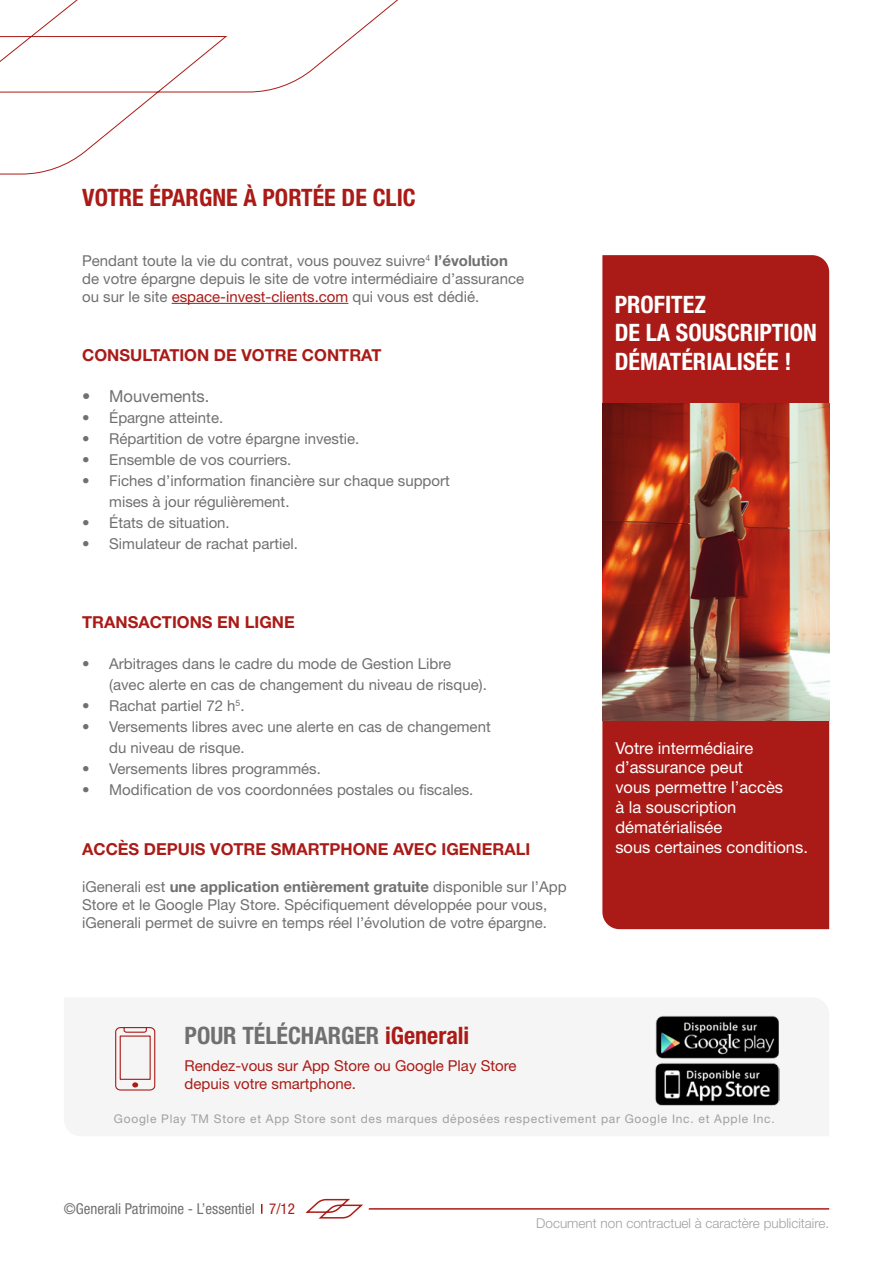
<style>
.page{position:relative;width:893px;height:1263px;background:#fff}
.page>*{position:absolute;margin:0;border:0;box-sizing:border-box;transform-origin:0 0}
.t1{font:700 condensed 24px/28.8px "Helvetica Neue LT Std";color:#fff}
.t2{font:700 condensed 24px "Helvetica Neue LT Std";color:#aa1b17}
.t3{font:700 condensed 24px "Helvetica Neue LT Std";color:#707070}
.t4{font:16.5px/19.8px "Helvetica Neue LT Std";color:#fff}
.t5{font:700 16.5px "Helvetica Neue LT Std";color:#aa1b17}
.t6{font:16.5px "Helvetica Neue LT Std";color:#707070}
.t7{font:15px/18px "Helvetica Neue LT Std";color:#707070}
.t8{font:15px/18px "Helvetica Neue LT Std";color:#aa1b17}
.t9{font:condensed 15px "Helvetica Neue LT Std";color:#707070}
.t10{font:300 13.5px "Helvetica Neue LT Std";color:#a0a0a0}
.t11{font:12px "Helvetica Neue LT Std";letter-spacing:.06em;color:#a0a0a0}
.s1{font-weight:700}
.s2{color:#aa1b17}
</style>
<div class="page">
<svg style="left:0;top:0;width:398px;height:175px"></svg>
<hr style="left:369px;top:1208px;width:460px;height:1px;background:#aa1b17">
<svg style="left:305px;top:1198px;width:58px;height:21px"></svg>
<div style="left:602px;top:255px;width:227px;height:674px;background:#aa1b17"></div>
<img style="left:602px;top:404px;width:227px;height:317px">
<hr style="left:172px;top:303px;width:176px;height:1px;background:#aa1b17">
<img style="left:655px;top:1062px;width:125px;height:43px">
<img style="left:656px;top:1015px;width:122px;height:43px">
<svg style="left:115px;top:1027px;width:41px;height:64px"></svg>
<div style="left:120px;top:1035px;width:31px;height:45px;border:1px solid #aa1b17"></div>
<h1 class="t2" style="left:82px;top:183px;width:335px">VOTRE ÉPARGNE À PORTÉE DE CLIC</h1>
<p class="t7" style="left:82px;top:251px;width:443px">Pendant toute la vie du contrat, vous pouvez suivre<sup>4</sup> <span class="s1">l’évolution </span>de votre épargne depuis le site de votre intermédiaire d’assurance ou sur le site <span class="s2">espace-invest-clients.com</span> qui vous est dédié.</p>
<p class="t5" style="left:82px;top:345px;width:301px">CONSULTATION DE VOTRE CONTRAT</p>
<p class="t6" style="left:82px;top:386px;width:129px">• Mouvements.</p>
<p class="t7" style="left:82px;top:408px;width:143px">• Épargne atteinte.</p>
<p class="t7" style="left:82px;top:429px;width:279px">• Répartition de votre épargne investie.</p>
<p class="t7" style="left:82px;top:450px;width:211px">• Ensemble de vos courriers.</p>
<p class="t7" style="left:109px;top:470px;width:342px;line-height:21px;text-indent:-27px">• Fiches d’information financière sur chaque support mises à jour régulièrement.</p>
<p class="t7" style="left:82px;top:513px;width:149px">• États de situation.</p>
<p class="t7" style="left:82px;top:534px;width:217px">• Simulateur de rachat partiel.</p>
<p class="t5" style="left:82px;top:612px;width:214px">TRANSACTIONS EN LIGNE</p>
<p class="t7" style="left:109px;top:653px;width:379px;line-height:21px;text-indent:-27px">• Arbitrages dans le cadre du mode de Gestion Libre (avec alerte en cas de changement du niveau de risque).</p>
<p class="t7" style="left:82px;top:696px;width:164px">• Rachat partiel 72 h<sup>5</sup>.</p>
<p class="t7" style="left:109px;top:716px;width:383px;line-height:21px;text-indent:-27px">• Versements libres avec une alerte en cas de changement du niveau de risque.</p>
<p class="t7" style="left:82px;top:759px;width:240px">• Versements libres programmés.</p>
<p class="t7" style="left:82px;top:780px;width:393px">• Modification de vos coordonnées postales ou fiscales.</p>
<p class="t5" style="left:82px;top:838px;width:450px">ACCÈS DEPUIS VOTRE SMARTPHONE AVEC IGENERALI</p>
<p class="t7" style="left:82px;top:878px;width:486px">iGenerali est <span class="s1">une application entièrement gratuite</span> disponible sur l’App<br>Store et le Google Play Store. Spécifiquement développée pour vous, iGenerali permet de suivre en temps réel l’évolution de votre épargne.</p>
<h1 class="t3" style="left:185px;top:1021px;width:286px">POUR TÉLÉCHARGER <span class="s2">iGenerali</span></h1>
<p class="t8" style="left:185px;top:1056px;width:333px">Rendez-vous sur App Store ou Google Play Store depuis votre smartphone.</p>
<h1 class="t1" style="left:615px;top:289px;width:203px">PROFITEZ<br>DE LA SOUSCRIPTION<br>DÉMATÉRIALISÉE !</h1>
<p class="t4" style="left:615px;top:738px;width:194px">Votre intermédiaire d’assurance peut<br>vous permettre l’accès<br>à la souscription dématérialisée<br>sous certaines conditions.</p>
<p class="t11" style="left:114px;top:1111px;width:662px">Google Play TM Store et App Store sont des marques déposées respectivement par Google Inc. et Apple Inc.</p>
<p class="t9" style="left:64px;top:1200px;width:233px">©Generali Patrimoine - L’essentiel <span class="s2">7/12</span></p>
<p class="t10" style="left:536px;top:1215px;width:294px">Document non contractuel à caractère publicitaire.</p>
</div>
